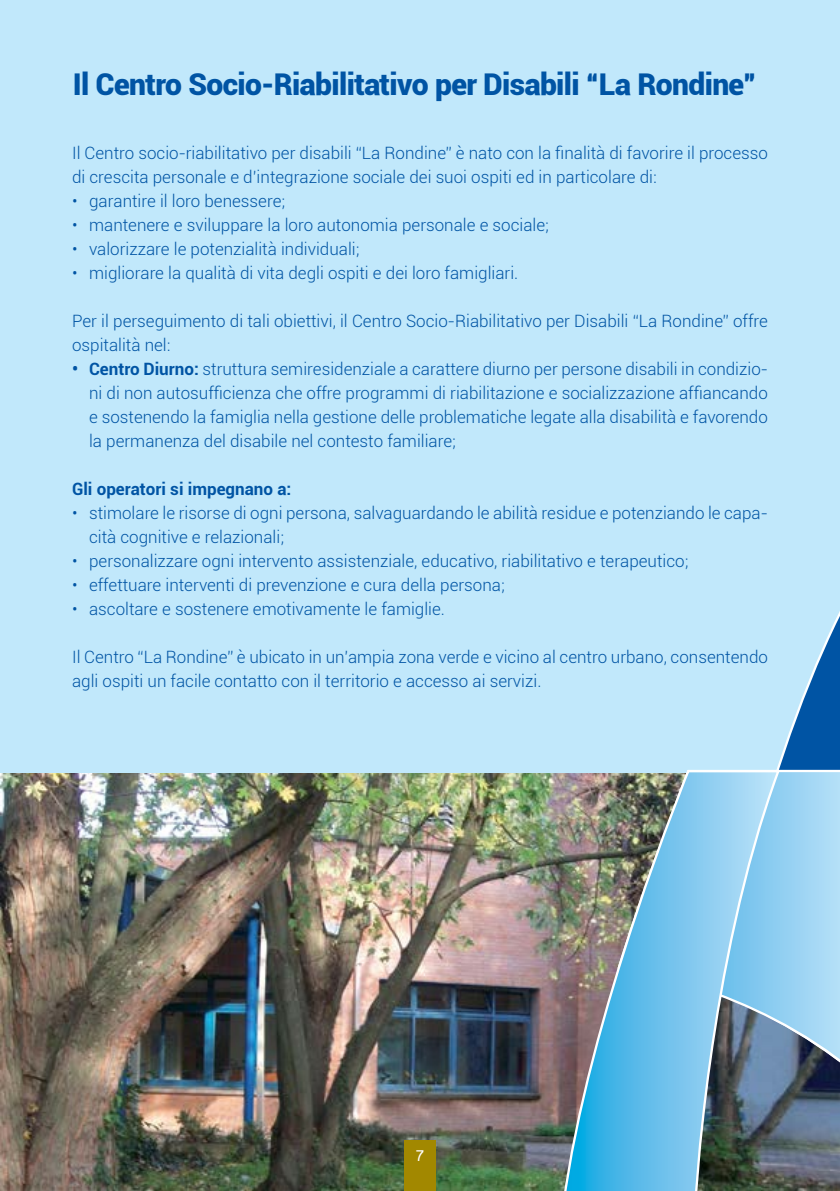
<style>
.page{position:relative;width:840px;height:1191px;background:#fff}
.page>*{position:absolute;margin:0;border:0;box-sizing:border-box;transform-origin:0 0}
.t1{font:900 30px "Roboto";letter-spacing:-.02em;color:#0054a4}
.t2{font:300 17px/24px "Roboto";color:#0054a4}
.t3{font:700 17px "Roboto";color:#0054a4}
.t4{font:16px "Casper";color:#fff}
.s1{font-weight:700}
</style>
<div class="page">
<div style="left:0;top:0;width:839px;height:1191px;background:#c1e8fb"></div>
<img style="left:51px;top:773px;width:788px;height:418px">
<svg style="left:777px;top:613px;width:62px;height:155px"></svg>
<svg style="left:780px;top:768px;width:59px;height:310px;background:#98c7e3"></svg>
<img style="left:560px;top:768px;width:220px;height:423px">
<img style="left:0;top:773px;width:51px;height:418px">
<div style="left:404px;top:1140px;width:31px;height:51px;background:#a28800"></div>
<h1 class="t1" style="left:73px;top:63px;width:685px">Il Centro Socio-Riabilitativo per Disabili “La Rondine”</h1>
<p class="t2" style="left:72px;top:140px;width:697px">Il Centro socio-riabilitativo per disabili “La Rondine” è nato con la finalità di favorire il processo di crescita personale e d’integrazione sociale dei suoi ospiti ed in particolare di:</p>
<p class="t2" style="left:72px;top:188px;width:214px">• garantire il loro benessere;</p>
<p class="t2" style="left:72px;top:212px;width:478px">• mantenere e sviluppare la loro autonomia personale e sociale;</p>
<p class="t2" style="left:72px;top:236px;width:289px">• valorizzare le potenzialità individuali;</p>
<p class="t2" style="left:72px;top:260px;width:447px">• migliorare la qualità di vita degli ospiti e dei loro famigliari.</p>
<p class="t2" style="left:72px;top:308px;width:697px">Per il perseguimento di tali obiettivi, il Centro Socio-Riabilitativo per Disabili “La Rondine” offre ospitalità nel:</p>
<p class="t2" style="left:89px;top:356px;width:680px;text-align:justify;text-indent:-17px"><span class="s1">• Centro Diurno:</span> struttura semiresidenziale a carattere diurno per persone disabili in condizio&shy;ni di non autosufficienza che offre programmi di riabilitazione e socializzazione affiancando e sostenendo la famiglia nella gestione delle problematiche legate alla disabilità e favorendo la permanenza del disabile nel contesto familiare;</p>
<p class="t3" style="left:72px;top:477px;width:221px">Gli operatori si impegnano a:</p>
<p class="t2" style="left:89px;top:500px;width:680px;text-indent:-17px">• stimolare le risorse di ogni persona, salvaguardando le abilità residue e potenziando le capa&shy;cità cognitive e relazionali;</p>
<p class="t2" style="left:72px;top:548px;width:617px">• personalizzare ogni intervento assistenziale, educativo, riabilitativo e terapeutico;</p>
<p class="t2" style="left:72px;top:572px;width:434px">• effettuare interventi di prevenzione e cura della persona;</p>
<p class="t2" style="left:72px;top:596px;width:374px">• ascoltare e sostenere emotivamente le famiglie.</p>
<p class="t2" style="left:72px;top:644px;width:697px">Il Centro “La Rondine” è ubicato in un’ampia zona verde e vicino al centro urbano, consentendo agli ospiti un facile contatto con il territorio e accesso ai servizi.</p>
<p class="t4" style="left:416px;top:1146px;width:9px">7</p>
</div>
